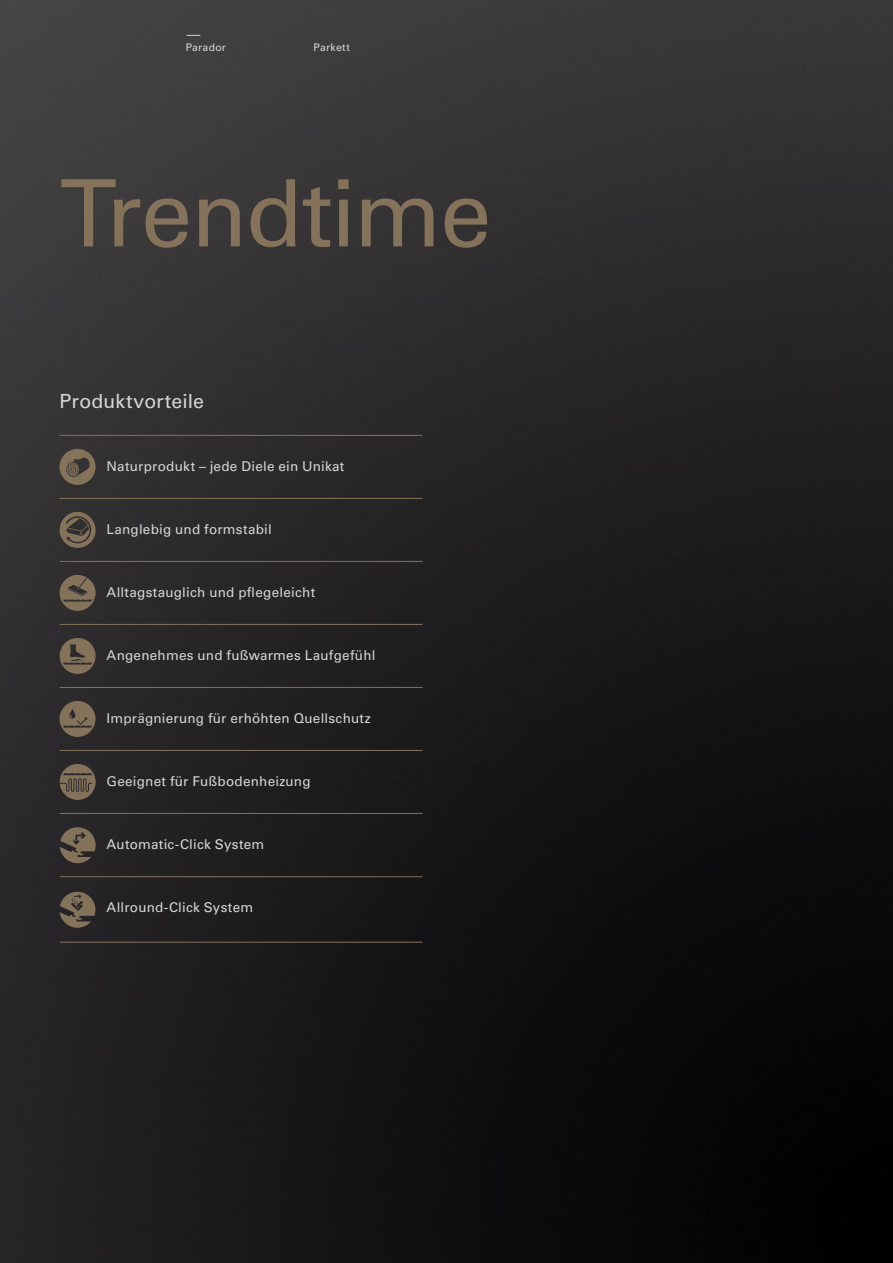
<style>
.page{position:relative;width:893px;height:1263px;background:#fff}
.page>*{position:absolute;margin:0;border:0;box-sizing:border-box;transform-origin:0 0}
.t1{font:93px "Univers LT Pro 55 Roman";letter-spacing:-.02em;color:#84725b}
.t2{font:19.5px "Univers LT Pro 55 Roman";letter-spacing:.005em;color:#d6d6d6}
.t3{font:13.5px "Univers LT Pro 55 Roman";letter-spacing:.02em;color:#d6d6d6}
.t4{font:10.5px "Univers LT Pro 55 Roman";letter-spacing:.02em;color:#d6d6d6}
</style>
<div class="page">
<img style="left:0;top:0;width:893px;height:1263px">
<svg style="left:60px;top:449px;width:36px;height:36px"></svg>
<svg style="left:60px;top:512px;width:36px;height:36px"></svg>
<svg style="left:60px;top:575px;width:36px;height:36px"></svg>
<svg style="left:60px;top:638px;width:36px;height:36px"></svg>
<svg style="left:60px;top:764px;width:36px;height:36px"></svg>
<svg style="left:60px;top:827px;width:36px;height:36px"></svg>
<svg style="left:60px;top:701px;width:35px;height:36px"></svg>
<hr style="left:60px;top:435px;width:363px;height:1px;background:#84725b">
<hr style="left:60px;top:498px;width:363px;height:1px;background:#84725b">
<hr style="left:60px;top:561px;width:363px;height:1px;background:#84725b">
<hr style="left:60px;top:624px;width:363px;height:1px;background:#84725b">
<hr style="left:60px;top:750px;width:363px;height:1px;background:#84725b">
<hr style="left:60px;top:687px;width:363px;height:1px;background:#84725b">
<hr style="left:60px;top:813px;width:363px;height:1px;background:#84725b">
<hr style="left:60px;top:876px;width:363px;height:1px;background:#84725b">
<hr style="left:60px;top:942px;width:363px;height:1px;background:#84725b">
<svg style="left:60px;top:892px;width:35px;height:36px"></svg>
<svg style="left:187px;top:35px;width:13px;height:1px"></svg>
<p class="t4" style="left:186px;top:41px;width:42px">Parador</p>
<p class="t4" style="left:314px;top:41px;width:38px">Parkett</p>
<h1 class="t1" style="left:60px;top:157px;width:434px">Trendtime</h1>
<h2 class="t2" style="left:60px;top:390px;width:146px">Produktvorteile</h2>
<p class="t3" style="left:107px;top:458px;width:239px">Naturprodukt – jede Diele ein Unikat</p>
<p class="t3" style="left:107px;top:521px;width:167px">Langlebig und formstabil</p>
<p class="t3" style="left:107px;top:584px;width:210px">Alltagstauglich und pflegeleicht</p>
<p class="t3" style="left:107px;top:647px;width:270px">Angenehmes und fußwarmes Laufgefühl</p>
<p class="t3" style="left:107px;top:710px;width:266px">Imprägnierung für erhöhten Quellschutz</p>
<p class="t3" style="left:107px;top:773px;width:206px">Geeignet für Fußbodenheizung</p>
<p class="t3" style="left:107px;top:836px;width:159px">Automatic-Click System</p>
<p class="t3" style="left:107px;top:899px;width:148px">Allround-Click System</p>
</div>
